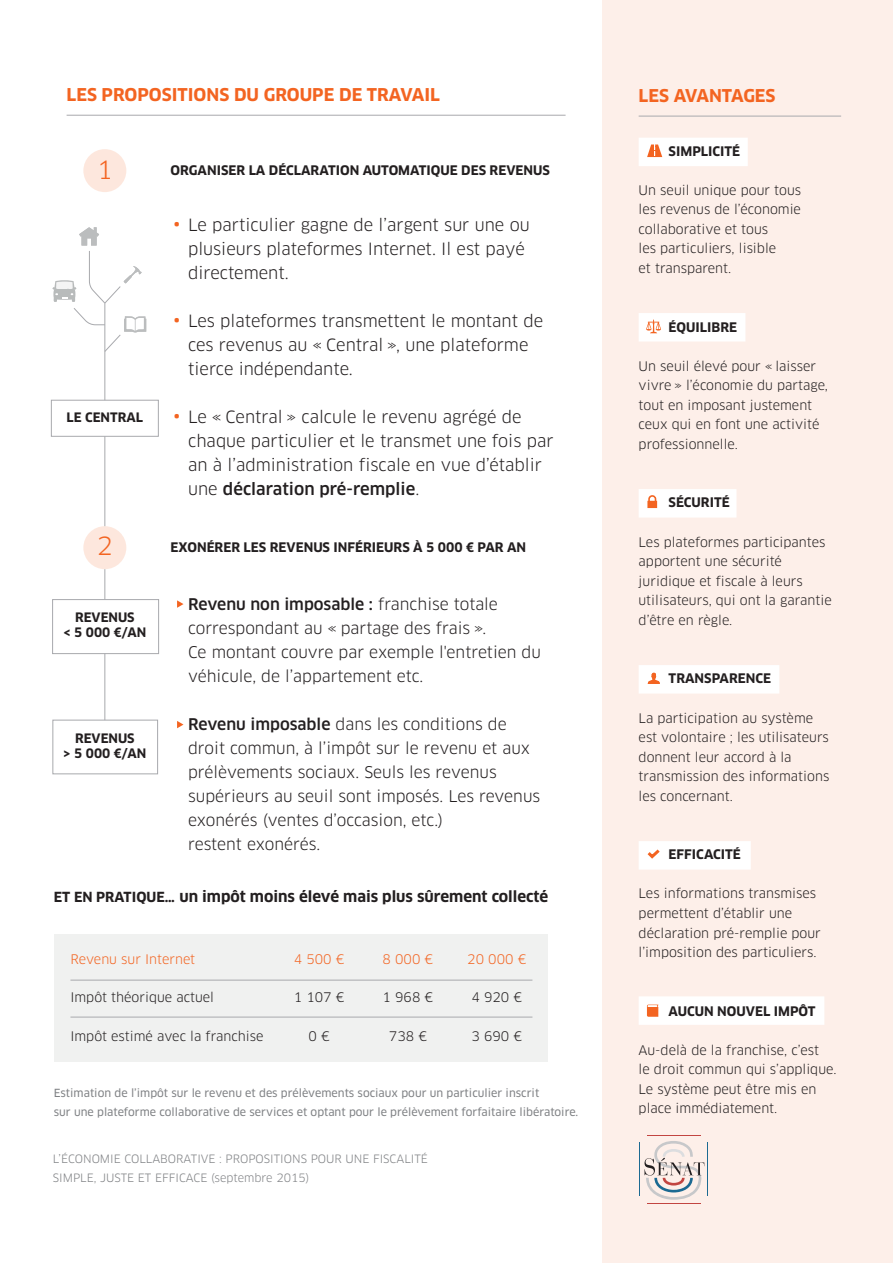
<style>
.page{position:relative;width:893px;height:1263px;background:#fff}
.page>*{position:absolute;margin:0;border:0;box-sizing:border-box;transform-origin:0 0}
.t1{font:24.6px "Clan";color:#f36421}
.t2{font:17.25px "Clan Bold SC";color:#f36421}
.t3{font:16.5px/24px "Clan";color:#231f20}
.t4{font:15.75px/24px "Clan";color:#231f20}
.t5{font:700 15px "Clan";color:#231f20}
.t6{font:500 15px "Clan";color:#f36421}
.t7{font:12.9px/19.5px "Clan";color:#231f20}
.t8{font:700 12.9px "Clan";color:#231f20}
.t9{font:12.9px "Clan";color:#f36421}
.t10{font:12.9px "Clan Bold SC";color:#231f20}
.t11{font:700 12.75px/15px "Clan";color:#231f20;text-align:center}
.t12{font:11.25px/19.5px "Clan";color:#808285}
.t13{font:10.95px/19.5px "Clan News";color:#808285}
.s1{font-weight:500}
.s2{font-size:13.65px}
</style>
<div class="page">
<div style="left:54px;top:934px;width:493px;height:127px;background:#f0f1f0"></div>
<div style="left:603px;top:0;width:290px;height:1263px;background:#fdefe9"></div>
<div style="left:639px;top:138px;width:109px;height:28px;background:#fff"></div>
<div style="left:639px;top:489px;width:97px;height:28px;background:#fff"></div>
<div style="left:639px;top:665px;width:140px;height:28px;background:#fff"></div>
<div style="left:639px;top:841px;width:112px;height:28px;background:#fff"></div>
<div style="left:639px;top:996px;width:185px;height:29px;background:#fff"></div>
<div style="left:639px;top:313px;width:106px;height:28px;background:#fff"></div>
<hr style="left:639px;top:116px;width:202px;height:1px;background:#a8a9ad">
<div style="left:83px;top:149px;width:43px;height:43px;background:#fde7dd;border-radius:50%"></div>
<div style="left:83px;top:526px;width:43px;height:43px;background:#fde7dd;border-radius:50%"></div>
<hr style="left:105px;top:650px;width:1px;height:74px;background:#a8a9ad">
<hr style="left:105px;top:569px;width:1px;height:34px;background:#a8a9ad">
<hr style="left:105px;top:303px;width:1px;height:223px;background:#a8a9ad">
<div style="left:51px;top:400px;width:108px;height:37px;background:#fff;border:1px solid #a8a9ad"></div>
<div style="left:52px;top:599px;width:107px;height:55px;background:#fff;border:1px solid #a8a9ad"></div>
<div style="left:53px;top:720px;width:105px;height:54px;background:#fff;border:1px solid #a8a9ad"></div>
<svg style="left:646px;top:320px;width:15px;height:13px"></svg>
<hr style="left:70px;top:980px;width:462px;height:1px;background:#a8a9ad">
<hr style="left:70px;top:1017px;width:462px;height:1px;background:#a8a9ad">
<svg style="left:644px;top:1141px;width:60px;height:59px"></svg>
<hr style="left:647px;top:1135px;width:53px;height:1px;background:#c24541">
<hr style="left:647px;top:1203px;width:53px;height:1px;background:#c24541">
<hr style="left:707px;top:1143px;width:1px;height:53px;background:#1c6a92">
<hr style="left:639px;top:1143px;width:1px;height:53px;background:#1c6a92">
<hr style="left:67px;top:115px;width:499px;height:1px;background:#a8a9ad">
<svg style="left:177px;top:600px;width:6px;height:8px"></svg>
<svg style="left:177px;top:721px;width:6px;height:7px"></svg>
<svg style="left:53px;top:227px;width:93px;height:125px"></svg>
<svg style="left:647px;top:849px;width:13px;height:10px"></svg>
<svg style="left:648px;top:673px;width:12px;height:11px"></svg>
<svg style="left:647px;top:1004px;width:11px;height:13px"></svg>
<svg style="left:647px;top:495px;width:10px;height:13px"></svg>
<svg style="left:647px;top:144px;width:15px;height:13px"></svg>
<h2 class="t2" style="left:67px;top:84px;width:375px">LES PROPOSITIONS DU GROUPE DE TRAVAIL</h2>
<h1 class="t1" style="left:97px;top:155px;width:18px">1</h1>
<p class="t8" style="left:171px;top:162px;width:381px">ORGANISER LA DÉCLARATION AUTOMATIQUE DES REVENUS</p>
<p class="t11" style="left:67px;top:410px;width:78px">LE CENTRAL</p>
<p class="t6" style="left:174px;top:214px;width:8px">•</p>
<p class="t6" style="left:174px;top:310px;width:8px">•</p>
<p class="t6" style="left:174px;top:406px;width:8px">•</p>
<p class="t3" style="left:188px;top:213px;width:343px">Le particulier gagne de l’argent sur une ou plusieurs plateformes Internet. Il est payé directement.</p>
<p class="t3" style="left:188px;top:309px;width:357px">Les plateformes transmettent le montant de ces revenus au « Central », une plateforme tierce indépendante.</p>
<p class="t3" style="left:188px;top:405px;width:367px">Le « Central » calcule le revenu agrégé de chaque particulier et le transmet une fois par an à l’administration fiscale en vue d’établir une <span class="s1">déclaration pré-remplie</span>.</p>
<h1 class="t1" style="left:97px;top:531px;width:18px">2</h1>
<p class="t8" style="left:171px;top:539px;width:357px">EXONÉRER LES REVENUS INFÉRIEURS À 5 000 € PAR AN</p>
<p class="t11" style="left:63px;top:610px;width:85px">REVENUS<br>&lt; 5 000 €/AN</p>
<p class="t11" style="left:63px;top:731px;width:85px">REVENUS<br>&gt; 5 000 €/AN</p>
<p class="t4" style="left:188px;top:593px;width:354px"><span class="s1">Revenu non imposable :</span> franchise totale correspondant au « partage des frais ».<br>Ce montant couvre par exemple l'entretien du véhicule, de l’appartement etc.</p>
<p class="t4" style="left:188px;top:713px;width:354px"><span class="s1">Revenu imposable</span> dans les conditions de droit commun, à l’impôt sur le revenu et aux prélèvements sociaux. Seuls les revenus supérieurs au seuil sont imposés. Les revenus exonérés (ventes d’occasion, etc.)<br>restent exonérés.</p>
<p class="t5" style="left:54px;top:887px;width:496px"><span class="s2">ET EN PRATIQUE…</span> un impôt moins élevé mais plus sûrement collecté</p>
<p class="t9" style="left:70px;top:951px;width:126px">Revenu sur Internet</p>
<p class="t7" style="left:70px;top:988px;width:145px">Impôt théorique actuel</p>
<p class="t7" style="left:70px;top:1026px;width:195px">Impôt estimé avec la franchise</p>
<p class="t9" style="left:294px;top:951px;width:52px">4 500 €</p>
<p class="t7" style="left:294px;top:988px;width:52px">1 107 €</p>
<p class="t7" style="left:309px;top:1026px;width:23px">0 €</p>
<p class="t9" style="left:383px;top:951px;width:52px">8 000 €</p>
<p class="t7" style="left:383px;top:988px;width:52px">1 968 €</p>
<p class="t7" style="left:389px;top:1026px;width:40px">738 €</p>
<p class="t9" style="left:467px;top:951px;width:61px">20 000 €</p>
<p class="t7" style="left:471px;top:988px;width:52px">4 920 €</p>
<p class="t7" style="left:471px;top:1026px;width:52px">3 690 €</p>
<p class="t13" style="left:54px;top:1083px;width:526px">Estimation de l’impôt sur le revenu et des prélèvements sociaux pour un particulier inscrit<br>sur une plateforme collaborative de services et optant pour le prélèvement forfaitaire libératoire.</p>
<p class="t12" style="left:53px;top:1149px;width:377px">L’ÉCONOMIE COLLABORATIVE : PROPOSITIONS POUR UNE FISCALITÉ<br>SIMPLE, JUSTE ET EFFICACE (septembre 2015)</p>
<h2 class="t2" style="left:639px;top:85px;width:138px">LES AVANTAGES</h2>
<p class="t10" style="left:669px;top:143px;width:73px">SIMPLICITÉ</p>
<p class="t7" style="left:639px;top:180px;width:164px">Un seuil unique pour tous les revenus de l’économie collaborative et tous<br>les particuliers, lisible<br>et transparent.</p>
<p class="t8" style="left:669px;top:319px;width:70px">ÉQUILIBRE</p>
<p class="t7" style="left:639px;top:356px;width:191px">Un seuil élevé pour « laisser vivre » l’économie du partage, tout en imposant justement ceux qui en font une activité professionnelle.</p>
<p class="t8" style="left:669px;top:495px;width:63px">SÉCURITÉ</p>
<p class="t7" style="left:639px;top:532px;width:195px">Les plateformes participantes apportent une sécurité juridique et fiscale à leurs utilisateurs, qui ont la garantie d’être en règle.</p>
<p class="t8" style="left:669px;top:671px;width:104px">TRANSPARENCE</p>
<p class="t7" style="left:639px;top:708px;width:192px">La participation au système est volontaire ; les utilisateurs donnent leur accord à la transmission des informations les concernant.</p>
<p class="t8" style="left:669px;top:846px;width:74px">EFFICACITÉ</p>
<p class="t7" style="left:639px;top:884px;width:184px">Les informations transmises permettent d’établir une déclaration pré-remplie pour l’imposition des particuliers.</p>
<p class="t8" style="left:669px;top:1003px;width:149px">AUCUN NOUVEL IMPÔT</p>
<p class="t7" style="left:639px;top:1040px;width:199px">Au-delà de la franchise, c’est<br>le droit commun qui s’applique.<br>Le système peut être mis en place immédiatement.</p>
</div>
